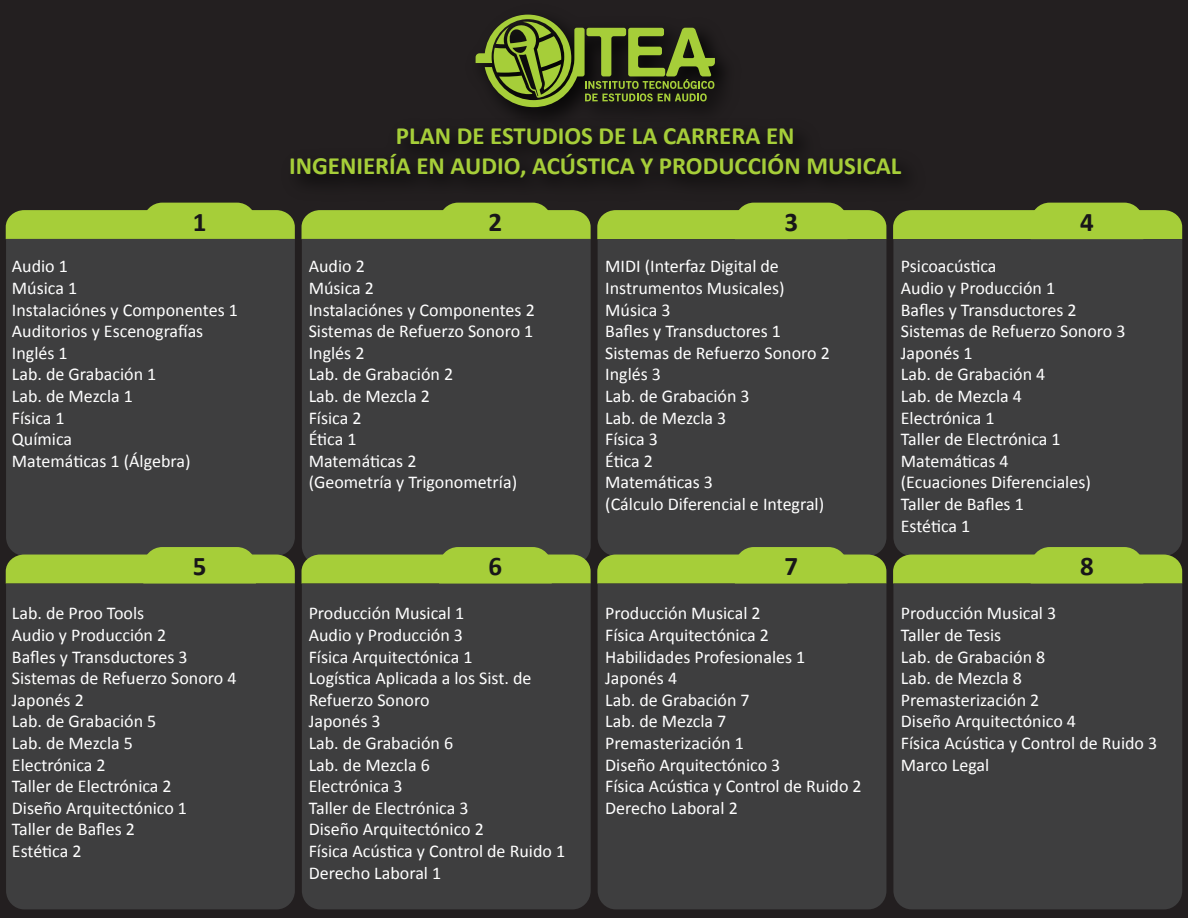
<style>
.page{position:relative;width:1188px;height:918px;background:#231f20}
.page>*{position:absolute;margin:0;border:0;box-sizing:border-box;transform-origin:0 0}
.t1{font:700 27px "Calibri";color:#181619}
.t2{font:700 24.9px/29.8px "Calibri";color:#a6ce39;text-align:center}
.t3{font:18px/21.6px "Calibri";color:#fff}
</style>
<div class="page">
<svg style="left:6px;top:203px;width:289px;height:36px;background:#94b635"></svg>
<svg style="left:302px;top:210px;width:289px;height:29px;background:#a3ca38"></svg>
<div style="left:597px;top:210px;width:289px;height:31px;background:#a6ce39"></div>
<svg style="left:893px;top:203px;width:289px;height:36px;background:#96b835"></svg>
<div style="left:6px;top:239px;width:289px;height:308px;background:#3e3e3f"></div>
<div style="left:302px;top:239px;width:289px;height:308px;background:#3e3e3f"></div>
<div style="left:598px;top:239px;width:288px;height:308px;background:#3e3e3f"></div>
<div style="left:893px;top:239px;width:289px;height:308px;background:#3e3e3f"></div>
<svg style="left:6px;top:547px;width:289px;height:37px;background:#94b539"></svg>
<svg style="left:302px;top:547px;width:289px;height:37px;background:#94b539"></svg>
<svg style="left:597px;top:547px;width:289px;height:38px;background:#94b539"></svg>
<svg style="left:893px;top:547px;width:289px;height:37px;background:#94b539"></svg>
<div style="left:6px;top:584px;width:289px;height:325px;background:#3e3e3f"></div>
<div style="left:302px;top:584px;width:289px;height:325px;background:#3e3e3f"></div>
<div style="left:598px;top:584px;width:288px;height:325px;background:#3e3e3f"></div>
<div style="left:893px;top:584px;width:289px;height:325px;background:#3e3e3f"></div>
<img style="left:475px;top:14px;width:249px;height:96px">
<svg style="left:476px;top:15px;width:239px;height:92px"></svg>
<img style="left:275px;top:110px;width:657px;height:100px">
<h2 class="t2" style="left:289px;top:120px;width:614px">PLAN DE ESTUDIOS DE LA CARRERA EN<br>INGENIERÍA EN AUDIO, ACÚSTICA Y PRODUCCIÓN MUSICAL</h2>
<h1 class="t1" style="left:193px;top:205px;width:15px">1</h1>
<h1 class="t1" style="left:489px;top:205px;width:15px">2</h1>
<h1 class="t1" style="left:784px;top:205px;width:15px">3</h1>
<h1 class="t1" style="left:1080px;top:205px;width:15px">4</h1>
<p class="t3" style="left:12px;top:255px;width:228px">Audio 1<br>Música 1<br>Instalaciónes y Componentes 1<br>Auditorios y Escenografías<br>Inglés 1<br>Lab. de Grabación 1<br>Lab. de Mezcla 1<br>Física 1<br>Química<br>Matemáticas 1 (Álgebra)</p>
<p class="t3" style="left:309px;top:255px;width:228px">Audio 2<br>Música 2<br>Instalaciónes y Componentes 2<br>Sistemas de Refuerzo Sonoro 1<br>Inglés 2<br>Lab. de Grabación 2<br>Lab. de Mezcla 2<br>Física 2<br>Ética 1<br>Matemáticas 2<br>(Geometría y Trigonometría)</p>
<p class="t3" style="left:605px;top:255px;width:226px">MIDI (Interfaz Digital de<br>Instrumentos Musicales)<br>Música 3<br>Bafles y Transductores 1<br>Sistemas de Refuerzo Sonoro 2<br>Inglés 3<br>Lab. de Grabación 3<br>Lab. de Mezcla 3<br>Física 3<br>Ética 2<br>Matemáticas 3<br>(Cálculo Diferencial e Integral)</p>
<p class="t3" style="left:901px;top:255px;width:226px">Psicoacústica<br>Audio y Producción 1<br>Bafles y Transductores 2<br>Sistemas de Refuerzo Sonoro 3<br>Japonés 1<br>Lab. de Grabación 4<br>Lab. de Mezcla 4<br>Electrónica 1<br>Taller de Electrónica 1<br>Matemáticas 4<br>(Ecuaciones Diferenciales)<br>Taller de Bafles 1<br>Estética 1</p>
<h1 class="t1" style="left:193px;top:549px;width:15px">5</h1>
<h1 class="t1" style="left:489px;top:549px;width:15px">6</h1>
<h1 class="t1" style="left:784px;top:549px;width:15px">7</h1>
<h1 class="t1" style="left:1080px;top:549px;width:15px">8</h1>
<p class="t3" style="left:12px;top:602px;width:226px">Lab. de Proo Tools<br>Audio y Producción 2<br>Bafles y Transductores 3<br>Sistemas de Refuerzo Sonoro 4<br>Japonés 2<br>Lab. de Grabación 5<br>Lab. de Mezcla 5<br>Electrónica 2<br>Taller de Electrónica 2<br>Diseño Arquitectónico 1<br>Taller de Bafles 2<br>Estética 2</p>
<p class="t3" style="left:309px;top:602px;width:258px">Producción Musical 1<br>Audio y Producción 3<br>Física Arquitectónica 1<br>Logística Aplicada a los Sist. de<br>Refuerzo Sonoro<br>Japonés 3<br>Lab. de Grabación 6<br>Lab. de Mezcla 6<br>Electrónica 3<br>Taller de Electrónica 3<br>Diseño Arquitectónico 2<br>Física Acústica y Control de Ruido 1<br>Derecho Laboral 1</p>
<p class="t3" style="left:605px;top:602px;width:258px">Producción Musical 2<br>Física Arquitectónica 2<br>Habilidades Profesionales 1<br>Japonés 4<br>Lab. de Grabación 7<br>Lab. de Mezcla 7<br>Premasterización 1<br>Diseño Arquitectónico 3<br>Física Acústica y Control de Ruido 2<br>Derecho Laboral 2</p>
<p class="t3" style="left:901px;top:602px;width:258px">Producción Musical 3<br>Taller de Tesis<br>Lab. de Grabación 8<br>Lab. de Mezcla 8<br>Premasterización 2<br>Diseño Arquitectónico 4<br>Física Acústica y Control de Ruido 3<br>Marco Legal</p>
</div>
